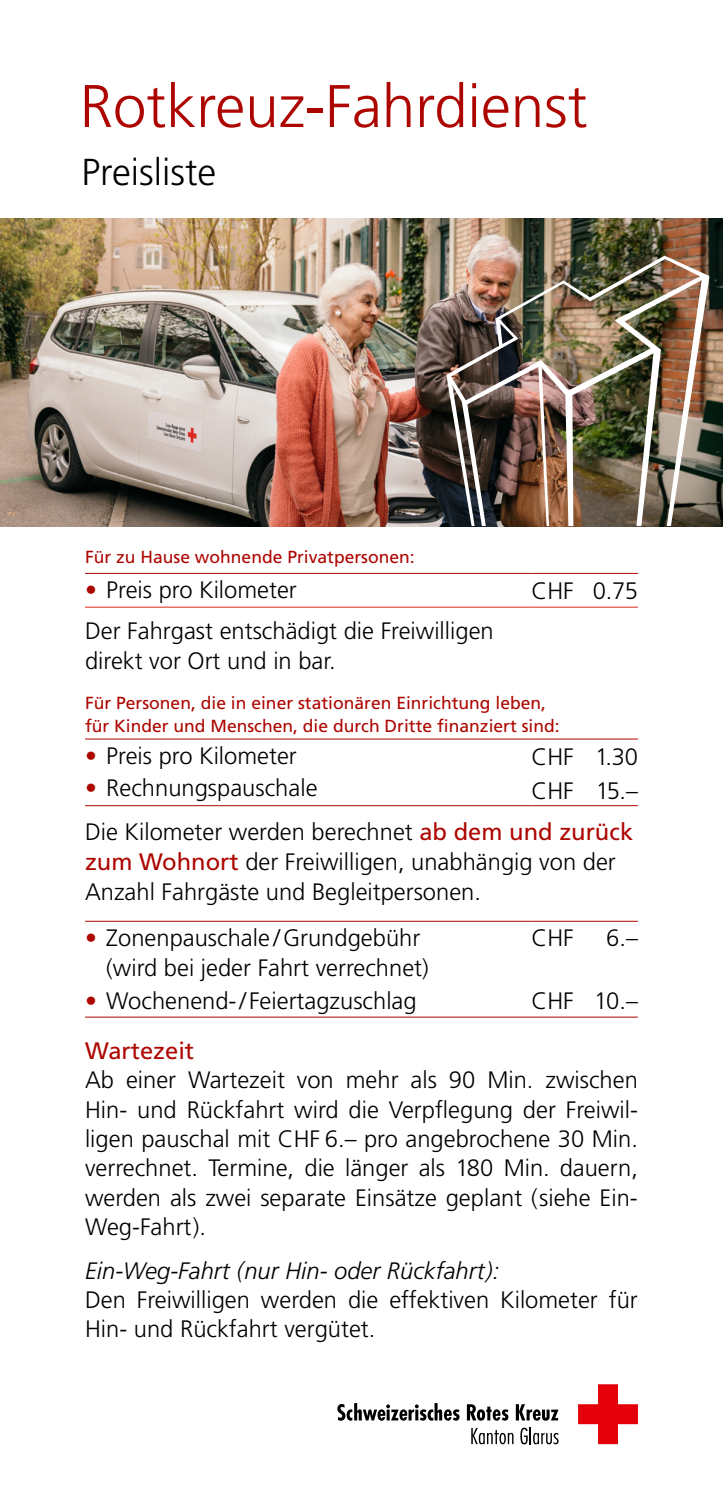
<style>
.page{position:relative;width:723px;height:1489px;background:#fff}
.page>*{position:absolute;margin:0;border:0;box-sizing:border-box;transform-origin:0 0}
.t1{font:300 60px "Frutiger LT Std";color:#ad0600}
.t2{font:300 37.5px "Frutiger LT Std";color:#000}
.t3{font:300 23.75px/29.5px "Frutiger LT Std";color:#000}
.t4{font:italic 300 23.75px "Frutiger LT Std";color:#000}
.t5{font:23.75px "Frutiger LT Std";color:#ad0600}
.t6{font:17.5px/22.5px "Frutiger LT Std";color:#ad0600}
.s1{color:#ad0600}
.s2{font-weight:400;color:#ad0600}
</style>
<div class="page">
<img style="left:0;top:218px;width:723px;height:309px">
<img style="left:446px;top:256px;width:263px;height:270px">
<hr style="left:85px;top:805px;width:446px;height:1px;background:#ad0600">
<hr style="left:531px;top:805px;width:107px;height:1px;background:#ad0600">
<hr style="left:85px;top:738px;width:446px;height:1px;background:#ad0600">
<hr style="left:531px;top:738px;width:107px;height:1px;background:#ad0600">
<hr style="left:85px;top:573px;width:446px;height:1px;background:#ad0600">
<hr style="left:531px;top:573px;width:107px;height:1px;background:#ad0600">
<hr style="left:85px;top:606px;width:446px;height:1px;background:#df271c">
<hr style="left:531px;top:606px;width:107px;height:1px;background:#df271c">
<hr style="left:85px;top:920px;width:446px;height:1px;background:#ad0600">
<hr style="left:531px;top:920px;width:107px;height:1px;background:#ad0600">
<hr style="left:85px;top:1016px;width:446px;height:1px;background:#ad0600">
<hr style="left:531px;top:1016px;width:107px;height:1px;background:#ad0600">
<svg style="left:578px;top:1384px;width:60px;height:59px"></svg>
<svg style="left:337px;top:1403px;width:122px;height:17px"></svg>
<svg style="left:467px;top:1404px;width:41px;height:16px"></svg>
<svg style="left:516px;top:1404px;width:42px;height:16px"></svg>
<svg style="left:471px;top:1427px;width:42px;height:17px"></svg>
<svg style="left:520px;top:1427px;width:39px;height:17px"></svg>
<h1 class="t1" style="left:80px;top:72px;width:509px">Rotkreuz-Fahrdienst</h1>
<h2 class="t2" style="left:81px;top:150px;width:136px">Preisliste</h2>
<p class="t6" style="left:85px;top:545px;width:331px">Für zu Hause wohnende Privatpersonen:</p>
<p class="t3" style="left:85px;top:575px;width:213px"><span class="s1">•</span> Preis pro Kilometer</p>
<p class="t3" style="left:531px;top:576px;width:108px">CHF 0.75</p>
<p class="t3" style="left:85px;top:616px;width:410px">Der Fahrgast entschädigt die Freiwilligen direkt vor Ort und in bar.</p>
<p class="t6" style="left:85px;top:692px;width:476px">Für Personen, die in einer stationären Einrichtung leben, für Kinder und Menschen, die durch Dritte finanziert sind:</p>
<p class="t3" style="left:85px;top:741px;width:213px"><span class="s1">•</span> Preis pro Kilometer</p>
<p class="t3" style="left:531px;top:742px;width:108px">CHF 1.30</p>
<p class="t3" style="left:85px;top:773px;width:234px"><span class="s1">•</span> Rechnungspauschale</p>
<p class="t3" style="left:85px;top:770px;width:554px;line-height:41.5px;text-align:right">CHF 15.–<br>Die Kilometer werden berechnet <span class="s2">ab dem und zurück</span></p>
<p class="t3" style="left:85px;top:847px;width:532px"><span class="s2">zum Wohnort</span> der Freiwilligen, unabhängig von der<br>Anzahl Fahrgäste und Begleitpersonen.</p>
<p class="t3" style="left:106px;top:923px;width:324px;text-indent:-21px"><span class="s1">•</span> Zonenpauschale /Grundgebühr (wird bei jeder Fahrt verrechnet)</p>
<p class="t3" style="left:531px;top:923px;width:44px">CHF</p>
<p class="t3" style="left:606px;top:923px;width:33px">6.–</p>
<p class="t3" style="left:85px;top:986px;width:333px"><span class="s1">•</span> Wochenend-/ Feiertagzuschlag</p>
<p class="t3" style="left:531px;top:986px;width:108px">CHF 10.–</p>
<p class="t5" style="left:85px;top:1036px;width:111px">Wartezeit</p>
<p class="t3" style="left:85px;top:1065px;width:554px;text-align:justify">Ab einer Wartezeit von mehr als 90 Min. zwischen Hin- und Rückfahrt wird die Verpflegung der Freiwil&shy;ligen pauschal mit CHF 6.– pro angebrochene 30 Min. verrechnet. Termine, die länger als 180 Min. dauern, werden als zwei separate Einsätze geplant (siehe Ein-Weg-Fahrt).</p>
<p class="t4" style="left:85px;top:1256px;width:416px">Ein-Weg-Fahrt (nur Hin- oder Rückfahrt):</p>
<p class="t3" style="left:85px;top:1285px;width:554px">Den Freiwilligen werden die effektiven Kilometer für<br>Hin- und Rückfahrt vergütet.</p>
</div>
